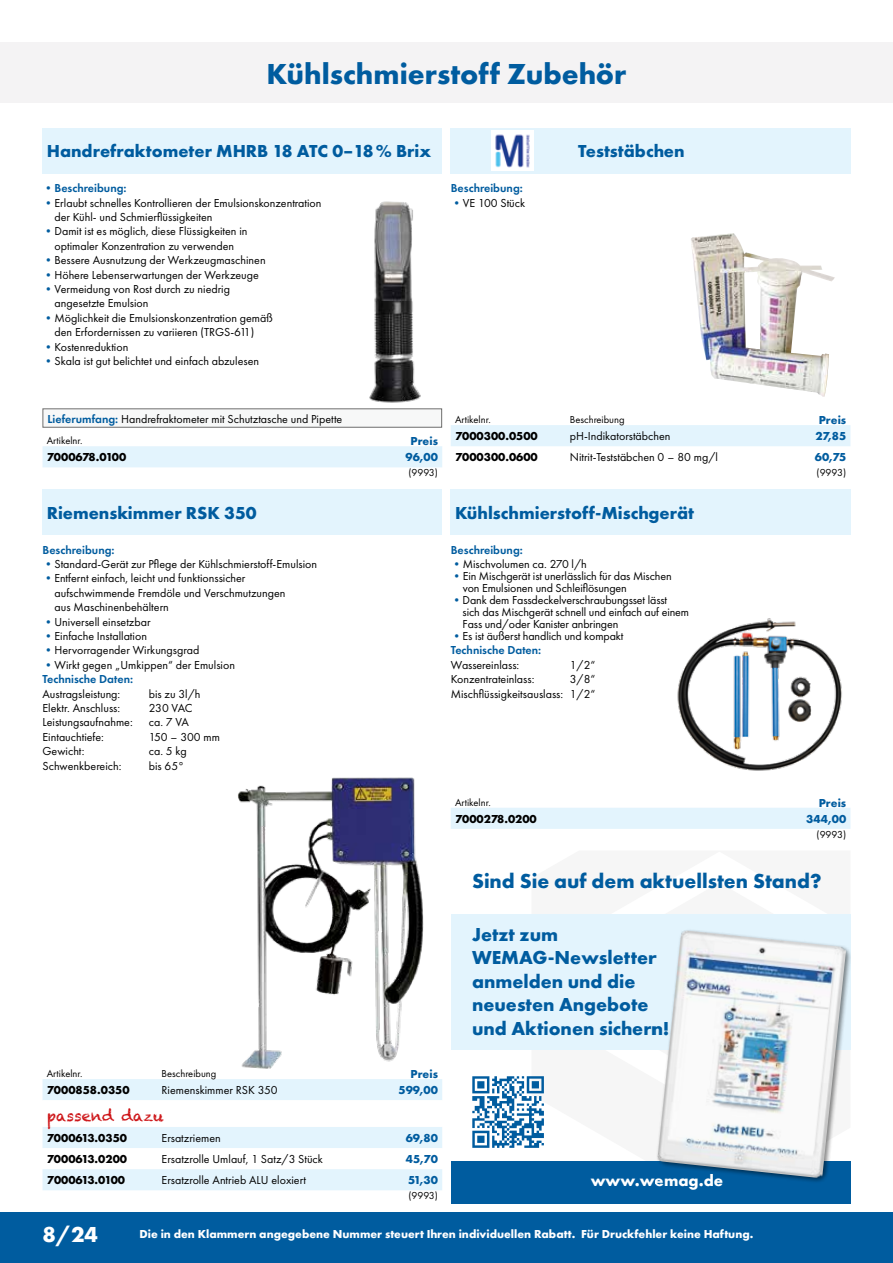
<style>
.page{position:relative;width:893px;height:1263px;background:#fff}
.page>*{position:absolute;margin:0;border:0;box-sizing:border-box;transform-origin:0 0}
.t1{font:700 30px "Futura PT";color:#005c9f}
.t2{font:700 22.5px "Futura PT";color:#fff}
.t3{font:700 21px "Futura PT";color:#005c9f}
.t4{font:700 19.5px/23.4px "Futura PT";color:#005c9f}
.t5{font:700 18px "Futura PT";color:#005c9f}
.t6{font:700 16.5px "Futura PT";color:#fff}
.t7{font:15px "Chalkduster";color:#cd1316}
.t8{font:12px/14.4px "Futura PT";color:#000}
.t9{font:700 12px "Futura PT";color:#000}
.t10{font:700 12px "Futura PT";color:#fff}
.t11{font:700 12px "Futura PT";color:#005c9f}
.t12{font:600 12px "Futura PT";color:#005c9f}
.t13{font:10.5px "Futura PT";color:#000}
.s1{font-weight:400}
.s2{color:#005c9f}
.s3{font-weight:600;color:#005c9f}
</style>
<div class="page">
<div style="left:0;top:1212px;width:893px;height:51px;background:#005c9f"></div>
<div style="left:0;top:43px;width:893px;height:60px;background:#f4f3f4"></div>
<div style="left:451px;top:1161px;width:399px;height:42px;background:#005c9f"></div>
<svg style="left:632px;top:914px;width:175px;height:1px"></svg>
<div style="left:451px;top:915px;width:399px;height:135px;background:#e3f4fd"></div>
<svg style="left:472px;top:1076px;width:72px;height:72px"></svg>
<div style="left:656px;top:928px;width:194px;height:256px;background:#000;opacity:.5"></div>
<img style="left:657px;top:930px;width:189px;height:248px">
<div style="left:43px;top:128px;width:399px;height:45px;background:#e3f4fd"></div>
<div style="left:43px;top:409px;width:399px;height:18px;background:#f7f8f8"></div>
<div style="left:43px;top:408px;width:399px;height:20px;border:1px solid #6f6f6e"></div>
<div style="left:43px;top:446px;width:399px;height:21px;background:#e3f4fd"></div>
<img style="left:369px;top:201px;width:52px;height:202px">
<div style="left:574px;top:128px;width:276px;height:45px;background:#e3f4fd"></div>
<div style="left:451px;top:128px;width:123px;height:45px;background:#e3f4fd"></div>
<img style="left:491px;top:131px;width:43px;height:39px">
<div style="left:451px;top:425px;width:399px;height:21px;background:#e3f4fd"></div>
<img style="left:691px;top:233px;width:144px;height:164px">
<div style="left:451px;top:489px;width:399px;height:46px;background:#e3f4fd"></div>
<div style="left:451px;top:808px;width:399px;height:21px;background:#e3f4fd"></div>
<img style="left:677px;top:618px;width:165px;height:153px">
<div style="left:43px;top:489px;width:399px;height:46px;background:#e3f4fd"></div>
<svg style="left:43px;top:1079px;width:399px;height:111px"></svg>
<img style="left:238px;top:777px;width:186px;height:292px">
<h1 class="t1" style="left:267px;top:55px;width:361px">Kühlschmierstoff Zubehör</h1>
<h3 class="t5" style="left:47px;top:140px;width:386px">Handrefraktometer MHRB 18 ATC 0–18% Brix</h3>
<p class="t12" style="left:43px;top:181px;width:86px"><span class="s1">•</span>Beschreibung:</p>
<p class="t8" style="left:55px;top:195px;width:269px;text-indent:-12px"><span class="s2">•</span>Erlaubt schnelles Kontrollieren der Emulsionskonzentration der Kühl- und Schmierflüssigkeiten</p>
<p class="t8" style="left:43px;top:224px;width:207px;text-align:center"><span class="s2">•</span>Damit ist es möglich, diese Flüssigkeiten in optimaler Konzentration zu verwenden</p>
<p class="t8" style="left:43px;top:253px;width:225px"><span class="s2">•</span>Bessere Ausnutzung der Werkzeugmaschinen</p>
<p class="t8" style="left:43px;top:267px;width:218px"><span class="s2">•</span>Höhere Lebenserwartungen der Werkzeuge</p>
<p class="t8" style="left:55px;top:282px;width:177px;text-indent:-12px"><span class="s2">•</span>Vermeidung von Rost durch zu niedrig angesetzte Emulsion</p>
<p class="t8" style="left:43px;top:310px;width:232px;text-align:center"><span class="s2">•</span>Möglichkeit die Emulsionskonzentration gemäß den Erfordernissen zu variieren (TRGS-611)</p>
<p class="t8" style="left:43px;top:339px;width:87px"><span class="s2">•</span>Kostenreduktion</p>
<p class="t8" style="left:43px;top:354px;width:218px"><span class="s2">•</span>Skala ist gut belichtet und einfach abzulesen</p>
<p class="t12" style="left:451px;top:181px;width:74px">Beschreibung:</p>
<p class="t8" style="left:451px;top:195px;width:76px"><span class="s2">•</span>VE 100 Stück</p>
<h3 class="t5" style="left:578px;top:140px;width:108px">Teststäbchen</h3>
<p class="t8" style="left:48px;top:411px;width:296px"><span class="s3">Lieferumfang:</span> Handrefraktometer mit Schutztasche und Pipette</p>
<p class="t13" style="left:47px;top:434px;width:37px">Artikelnr.</p>
<p class="t11" style="left:411px;top:433px;width:29px">Preis</p>
<p class="t9" style="left:47px;top:450px;width:81px">7000678.0100</p>
<p class="t11" style="left:405px;top:450px;width:34px">96,00</p>
<p class="t13" style="left:408px;top:466px;width:31px">(9993)</p>
<h3 class="t5" style="left:47px;top:501px;width:211px">Riemenskimmer RSK 350</h3>
<p class="t12" style="left:43px;top:542px;width:74px">Beschreibung:</p>
<p class="t8" style="left:43px;top:557px;width:276px"><span class="s2">•</span>Standard-Gerät zur Pflege der Kühlschmierstoff-Emulsion</p>
<p class="t8" style="left:55px;top:571px;width:232px;text-indent:-12px"><span class="s2">•</span>Entfernt einfach, leicht und funktionssicher aufschwimmende Fremdöle und Verschmutzungen aus Maschinenbehältern</p>
<p class="t8" style="left:43px;top:614px;width:110px"><span class="s2">•</span>Universell einsetzbar</p>
<p class="t8" style="left:43px;top:629px;width:106px"><span class="s2">•</span>Einfache Installation</p>
<p class="t8" style="left:43px;top:643px;width:158px"><span class="s2">•</span>Hervorragender Wirkungsgrad</p>
<p class="t8" style="left:43px;top:657px;width:194px"><span class="s2">•</span>Wirkt gegen „Umkippen“ der Emulsion<br><span class="s3">Technische Daten:</span></p>
<p class="t8" style="left:43px;top:686px;width:79px">Austragsleistung:</p>
<p class="t8" style="left:149px;top:686px;width:53px">bis zu 3l/h</p>
<p class="t8" style="left:43px;top:701px;width:79px">Elektr. Anschluss:</p>
<p class="t8" style="left:149px;top:701px;width:45px">230 VAC</p>
<p class="t8" style="left:43px;top:715px;width:92px">Leistungsaufnahme:</p>
<p class="t8" style="left:149px;top:715px;width:42px">ca. 7 VA</p>
<p class="t8" style="left:43px;top:729px;width:63px">Eintauchtiefe:</p>
<p class="t8" style="left:149px;top:729px;width:73px">150 – 300 mm</p>
<p class="t8" style="left:43px;top:744px;width:43px">Gewicht:</p>
<p class="t8" style="left:149px;top:744px;width:40px">ca. 5 kg</p>
<p class="t8" style="left:43px;top:758px;width:81px">Schwenkbereich:</p>
<p class="t8" style="left:149px;top:758px;width:37px">bis 65°</p>
<p class="t13" style="left:455px;top:413px;width:37px">Artikelnr.</p>
<p class="t13" style="left:570px;top:413px;width:56px">Beschreibung</p>
<p class="t11" style="left:819px;top:412px;width:29px">Preis</p>
<p class="t9" style="left:455px;top:428px;width:84px">7000300.0500</p>
<p class="t8" style="left:570px;top:429px;width:102px">pH-Indikatorstäbchen</p>
<p class="t11" style="left:816px;top:428px;width:32px">27,85</p>
<p class="t9" style="left:455px;top:450px;width:84px">7000300.0600</p>
<p class="t8" style="left:570px;top:450px;width:150px">Nitrit-Teststäbchen 0 – 80 mg/l</p>
<p class="t11" style="left:815px;top:450px;width:33px">60,75</p>
<p class="t13" style="left:817px;top:466px;width:31px">(9993)</p>
<h3 class="t5" style="left:455px;top:501px;width:241px">Kühlschmierstoff-Mischgerät</h3>
<p class="t12" style="left:451px;top:542px;width:74px">Beschreibung:</p>
<p class="t8" style="left:451px;top:557px;width:138px"><span class="s2">•</span>Mischvolumen ca. 270 l/h</p>
<p class="t8" style="left:463px;top:570px;width:210px;line-height:12px;text-indent:-12px"><span class="s2">•</span>Ein Mischgerät ist unerlässlich für das Mischen von Emulsionen und Schleiflösungen</p>
<p class="t8" style="left:463px;top:594px;width:228px;line-height:12px;text-indent:-12px"><span class="s2">•</span>Dank dem Fassdeckelverschraubungsset lässt<br>sich das Mischgerät schnell und einfach auf einem<br>Fass und/oder Kanister anbringen</p>
<p class="t8" style="left:451px;top:629px;width:174px"><span class="s2">•</span>Es ist äußerst handlich und kompakt<br><span class="s3">Technische Daten:</span></p>
<p class="t8" style="left:451px;top:657px;width:70px">Wassereinlass:</p>
<p class="t8" style="left:570px;top:657px;width:27px">1/2“</p>
<p class="t8" style="left:451px;top:672px;width:85px">Konzentrateinlass:</p>
<p class="t8" style="left:451px;top:672px;width:146px;text-align:right">3/8“<br>Mischflüssigkeitsauslass: 1/2“</p>
<p class="t13" style="left:455px;top:796px;width:37px">Artikelnr.</p>
<p class="t11" style="left:819px;top:795px;width:29px">Preis</p>
<p class="t9" style="left:455px;top:811px;width:83px">7000278.0200</p>
<p class="t11" style="left:806px;top:811px;width:41px">344,00</p>
<p class="t13" style="left:817px;top:828px;width:31px">(9993)</p>
<h3 class="t3" style="left:472px;top:867px;width:351px">Sind Sie auf dem aktuellsten Stand?</h3>
<h3 class="t4" style="left:472px;top:922px;width:199px">Jetzt zum<br>WEMAG-Newsletter anmelden und die neuesten Angebote und Aktionen sichern!</h3>
<p class="t13" style="left:47px;top:1067px;width:37px">Artikelnr.</p>
<p class="t13" style="left:162px;top:1067px;width:56px">Beschreibung</p>
<p class="t11" style="left:411px;top:1066px;width:29px">Preis</p>
<p class="t9" style="left:47px;top:1082px;width:84px">7000858.0350</p>
<p class="t8" style="left:162px;top:1083px;width:118px">Riemenskimmer RSK 350</p>
<p class="t11" style="left:399px;top:1082px;width:41px">599,00</p>
<p class="t7" style="left:47px;top:1107px;width:118px">passend dazu</p>
<p class="t9" style="left:47px;top:1130px;width:82px">7000613.0350</p>
<p class="t8" style="left:162px;top:1131px;width:61px">Ersatzriemen</p>
<p class="t11" style="left:406px;top:1130px;width:34px">69,80</p>
<p class="t9" style="left:47px;top:1151px;width:82px">7000613.0200</p>
<p class="t8" style="left:162px;top:1152px;width:163px">Ersatzrolle Umlauf, 1 Satz/3 Stück</p>
<p class="t11" style="left:406px;top:1151px;width:34px">45,70</p>
<p class="t9" style="left:47px;top:1172px;width:80px">7000613.0100</p>
<p class="t8" style="left:162px;top:1173px;width:146px">Ersatzrolle Antrieb ALU eloxiert</p>
<p class="t11" style="left:408px;top:1172px;width:31px">51,30</p>
<p class="t13" style="left:408px;top:1189px;width:31px">(9993)</p>
<h3 class="t6" style="left:591px;top:1170px;width:134px">www.wemag.de</h3>
<h2 class="t2" style="left:43px;top:1220px;width:57px">8/24</h2>
<p class="t10" style="left:140px;top:1226px;width:615px">Die in den Klammern angegebene Nummer steuert Ihren individuellen Rabatt. Für Druckfehler keine Haftung.</p>
</div>
